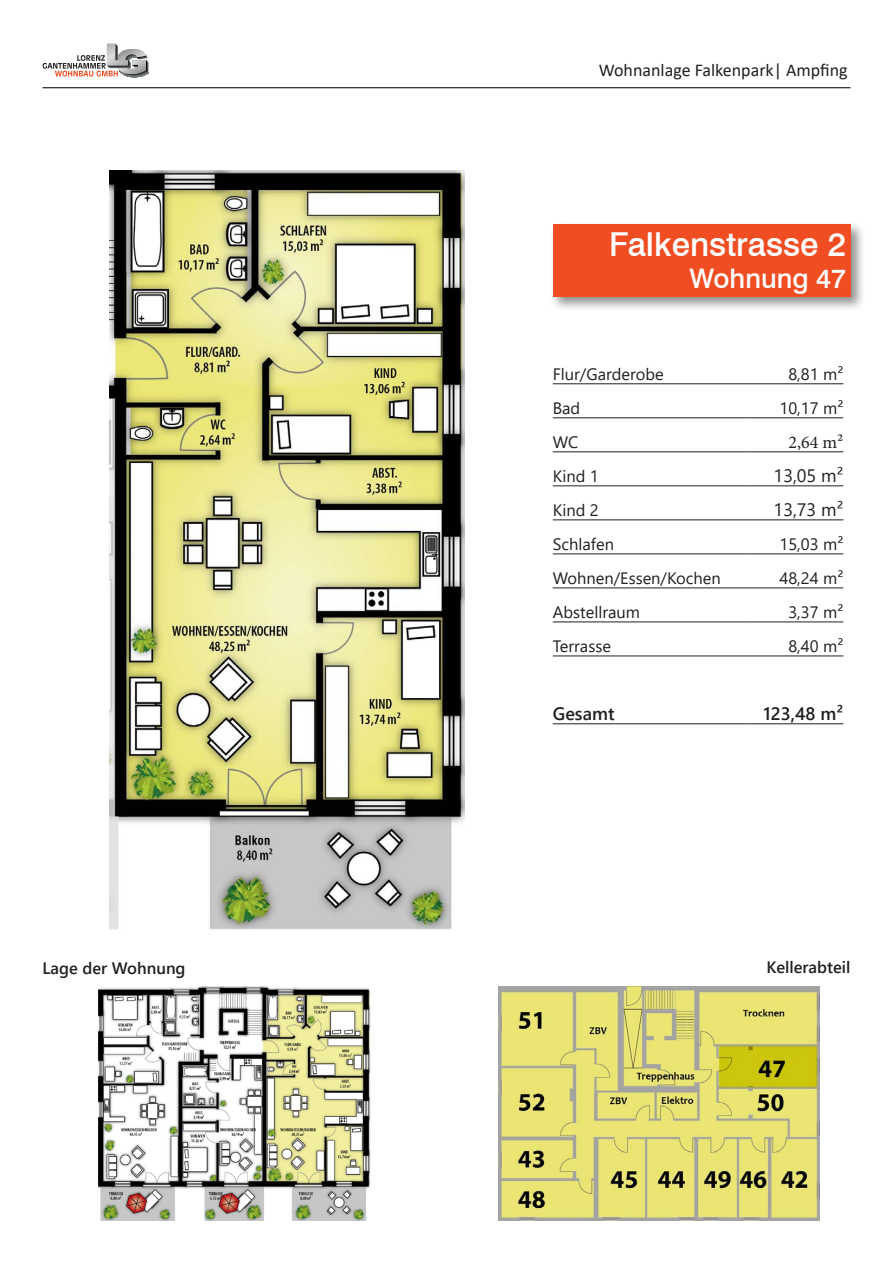
<style>
.page{position:relative;width:893px;height:1263px;background:#fff}
.page>*{position:absolute;margin:0;border:0;box-sizing:border-box;transform-origin:0 0}
.Basisformat_Schrift{font:500 33px "Swiss 721 BT";color:#fff}
.Basisformat_Schrift-2{font:500 27px "Swiss 721 BT";color:#fff}
.t1{font:18px "Calibri";color:#231f20}
.t2{font:18px "Segoe UI";color:#231f20}
.t3{font:600 18px "Segoe UI";color:#231f20}
.t4{font:18px "Minion Pro";color:#231f20}
.t5{font:16.5px "Segoe UI";color:#231f20}
.t6{font:600 16.5px "Segoe UI";color:#231f20}
</style>
<div class="page">
<svg style="left:43px;top:44px;width:106px;height:33px"></svg>
<img style="left:107px;top:44px;width:21px;height:21px">
<hr style="left:43px;top:87px;width:807px;height:1px;background:#231f20">
<img style="left:109px;top:170px;width:356px;height:761px">
<img style="left:98px;top:986px;width:272px;height:234px">
<img style="left:499px;top:986px;width:320px;height:234px">
<hr style="left:553px;top:383px;width:198px;height:1px;background:#231f20">
<hr style="left:751px;top:383px;width:92px;height:1px;background:#231f20">
<hr style="left:553px;top:418px;width:198px;height:1px;background:#231f20">
<hr style="left:751px;top:418px;width:92px;height:1px;background:#231f20">
<hr style="left:553px;top:452px;width:198px;height:1px;background:#231f20">
<hr style="left:751px;top:452px;width:92px;height:1px;background:#231f20">
<hr style="left:553px;top:486px;width:198px;height:1px;background:#231f20">
<hr style="left:751px;top:486px;width:92px;height:1px;background:#231f20">
<hr style="left:553px;top:520px;width:198px;height:1px;background:#231f20">
<hr style="left:751px;top:520px;width:92px;height:1px;background:#231f20">
<hr style="left:553px;top:554px;width:198px;height:1px;background:#231f20">
<hr style="left:751px;top:554px;width:92px;height:1px;background:#231f20">
<hr style="left:553px;top:588px;width:198px;height:1px;background:#231f20">
<hr style="left:751px;top:588px;width:92px;height:1px;background:#231f20">
<hr style="left:553px;top:622px;width:198px;height:1px;background:#231f20">
<hr style="left:751px;top:622px;width:92px;height:1px;background:#231f20">
<hr style="left:553px;top:656px;width:198px;height:1px;background:#231f20">
<hr style="left:751px;top:656px;width:92px;height:1px;background:#231f20">
<hr style="left:553px;top:723px;width:198px;height:1px;background:#231f20">
<hr style="left:751px;top:723px;width:92px;height:1px;background:#231f20">
<div style="left:550px;top:222px;width:316px;height:90px;background:#231f20;opacity:.5"></div>
<div style="left:553px;top:225px;width:297px;height:72px;background:#f04d22"></div>
<p class="t1" style="left:599px;top:58px;width:250px">Wohnanlage Falkenpark| Ampfing</p>
<p class="Basisformat_Schrift" style="left:609px;top:224px;width:239px">Falkenstrasse 2</p>
<p class="Basisformat_Schrift-2" style="left:689px;top:262px;width:158px">Wohnung 47</p>
<p class="t5" style="left:553px;top:360px;width:113px">Flur/Garderobe</p>
<p class="t5" style="left:788px;top:360px;width:57px">8,81 m²</p>
<p class="t5" style="left:553px;top:394px;width:29px">Bad</p>
<p class="t5" style="left:779px;top:394px;width:65px">10,17 m²</p>
<p class="t5" style="left:553px;top:428px;width:27px">WC</p>
<p class="t4" style="left:788px;top:430px;width:56px">2,64 m²</p>
<p class="t5" style="left:553px;top:462px;width:48px">Kind 1</p>
<p class="t2" style="left:774px;top:461px;width:71px">13,05 m²</p>
<p class="t5" style="left:553px;top:496px;width:48px">Kind 2</p>
<p class="t2" style="left:774px;top:495px;width:71px">13,73 m²</p>
<p class="t5" style="left:553px;top:530px;width:63px">Schlafen</p>
<p class="t5" style="left:779px;top:530px;width:65px">15,03 m²</p>
<p class="t5" style="left:553px;top:564px;width:170px">Wohnen/Essen/Kochen</p>
<p class="t5" style="left:779px;top:564px;width:65px">48,24 m²</p>
<p class="t5" style="left:553px;top:598px;width:89px">Abstellraum</p>
<p class="t5" style="left:788px;top:598px;width:57px">3,37 m²</p>
<p class="t5" style="left:553px;top:632px;width:60px">Terrasse</p>
<p class="t5" style="left:788px;top:632px;width:57px">8,40 m²</p>
<p class="t3" style="left:553px;top:699px;width:63px">Gesamt</p>
<p class="t3" style="left:764px;top:699px;width:81px">123,48 m²</p>
<p class="t6" style="left:43px;top:955px;width:145px">Lage der Wohnung</p>
<p class="t6" style="left:766px;top:953px;width:85px">Kellerabteil</p>
</div>
